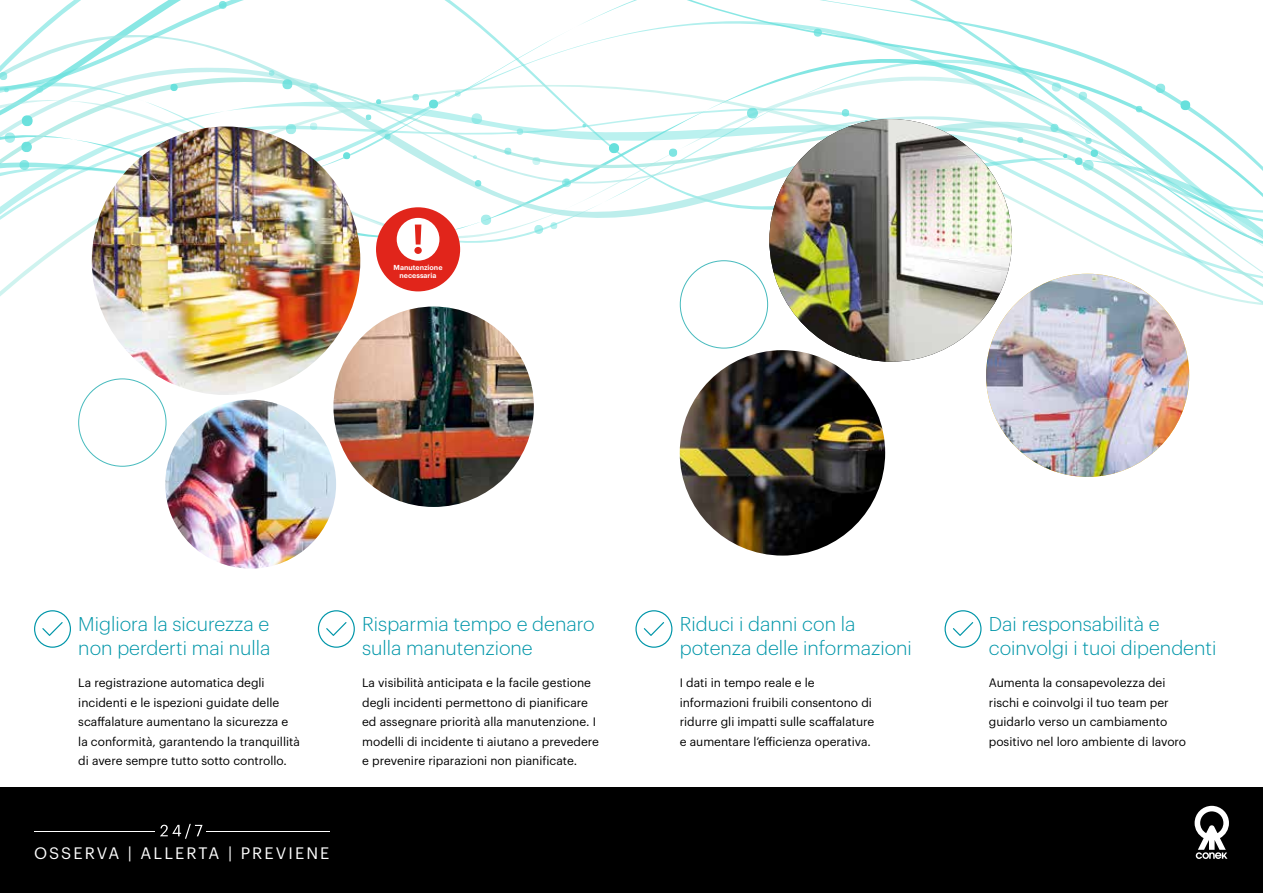
<style>
.page{position:relative;width:1263px;height:893px;background:#fff}
.page>*{position:absolute;margin:0;border:0;box-sizing:border-box;transform-origin:0 0}
.t1{font:300 19.5px/24px "Graphik";color:#0096a9}
.t2{font:16.2px "Graphik";letter-spacing:.13em;color:#fff}
.t3{font:12px/19.5px "Graphik";color:#000}
.t4{font:600 7.05px/8.6px "Graphik";color:#fff;text-align:center}
</style>
<div class="page">
<div style="left:0;top:787px;width:1263px;height:106px;background:#000"></div>
<svg style="left:1194px;top:806px;width:35px;height:53px"></svg>
<svg style="left:34px;top:610px;width:37px;height:38px"></svg>
<svg style="left:318px;top:610px;width:37px;height:38px"></svg>
<img style="left:680px;top:350px;width:205px;height:206px;border-radius:103px">
<svg style="left:0;top:0;width:1116px;height:66px"></svg>
<svg style="left:0;top:66px;width:1263px;height:316px"></svg>
<svg style="left:366px;top:114px;width:5px;height:6px"></svg>
<svg style="left:1075px;top:157px;width:8px;height:8px"></svg>
<svg style="left:1136px;top:106px;width:7px;height:7px"></svg>
<svg style="left:1078px;top:91px;width:9px;height:9px"></svg>
<svg style="left:534px;top:225px;width:9px;height:9px"></svg>
<svg style="left:550px;top:222px;width:7px;height:7px"></svg>
<svg style="left:1051px;top:82px;width:10px;height:10px"></svg>
<svg style="left:4px;top:132px;width:11px;height:11px"></svg>
<svg style="left:481px;top:214px;width:10px;height:11px"></svg>
<div style="left:841px;top:109px;width:8px;height:8px;background:#83e6e3;border-radius:50%"></div>
<svg style="left:582px;top:124px;width:4px;height:4px"></svg>
<svg style="left:310px;top:122px;width:8px;height:8px"></svg>
<svg style="left:286px;top:124px;width:10px;height:10px"></svg>
<svg style="left:504px;top:147px;width:8px;height:8px"></svg>
<div style="left:21px;top:141px;width:11px;height:11px;background:#71e2de;border-radius:50%"></div>
<div style="left:282px;top:79px;width:11px;height:10px;background:#7ce3e0;border-radius:50%"></div>
<svg style="left:532px;top:157px;width:8px;height:8px"></svg>
<svg style="left:471px;top:113px;width:11px;height:11px"></svg>
<svg style="left:517px;top:128px;width:6px;height:7px"></svg>
<svg style="left:36px;top:86px;width:7px;height:7px"></svg>
<svg style="left:813px;top:28px;width:9px;height:9px"></svg>
<svg style="left:1063px;top:154px;width:4px;height:4px"></svg>
<div style="left:609px;top:143px;width:10px;height:10px;background:#68e0dc;border-radius:50%"></div>
<div style="left:1090px;top:149px;width:8px;height:8px;background:#6be1dd;border-radius:50%"></div>
<svg style="left:269px;top:70px;width:6px;height:6px"></svg>
<div style="left:22px;top:115px;width:11px;height:11px;background:#6ae1dd;border-radius:50%"></div>
<svg style="left:309px;top:83px;width:10px;height:9px"></svg>
<svg style="left:562px;top:178px;width:9px;height:9px"></svg>
<svg style="left:1050px;top:124px;width:9px;height:8px"></svg>
<div style="left:475px;top:180px;width:6px;height:7px;background:#7ce3e0;border-radius:50%"></div>
<svg style="left:0;top:72px;width:7px;height:8px"></svg>
<div style="left:1085px;top:137px;width:7px;height:7px;background:#8ee7e4;border-radius:50%"></div>
<svg style="left:376px;top:99px;width:5px;height:5px"></svg>
<div style="left:412px;top:94px;width:7px;height:7px;background:#97e9e6;border-radius:50%"></div>
<svg style="left:19px;top:160px;width:10px;height:10px"></svg>
<svg style="left:455px;top:91px;width:6px;height:6px"></svg>
<svg style="left:1017px;top:137px;width:6px;height:6px"></svg>
<svg style="left:473px;top:155px;width:4px;height:4px"></svg>
<div style="left:170px;top:84px;width:8px;height:7px;background:#69e0dc;border-radius:50%"></div>
<svg style="left:1083px;top:160px;width:11px;height:11px"></svg>
<svg style="left:1156px;top:83px;width:9px;height:10px"></svg>
<svg style="left:219px;top:1px;width:8px;height:8px"></svg>
<svg style="left:4px;top:88px;width:5px;height:4px"></svg>
<svg style="left:1180px;top:100px;width:10px;height:10px"></svg>
<svg style="left:429px;top:99px;width:9px;height:10px"></svg>
<div style="left:343px;top:152px;width:7px;height:7px;background:#6be1dd;border-radius:50%"></div>
<svg style="left:384px;top:133px;width:7px;height:7px"></svg>
<div style="left:747px;top:108px;width:11px;height:11px;background:#84e6e3;border-radius:50%"></div>
<div style="left:669px;top:148px;width:8px;height:9px;background:#7fe5e2;border-radius:50%"></div>
<svg style="left:635px;top:610px;width:37px;height:38px"></svg>
<svg style="left:944px;top:610px;width:37px;height:38px"></svg>
<img style="left:92px;top:126px;width:268px;height:269px;border-radius:134px">
<img style="left:333px;top:307px;width:201px;height:200px;border-radius:100px">
<img style="left:986px;top:274px;width:203px;height:203px;border-radius:102px">
<img style="left:769px;top:119px;width:243px;height:243px;border-radius:121px">
<img style="left:165px;top:400px;width:171px;height:169px">
<div style="left:376px;top:207px;width:84px;height:84px;background:#e1251b;border-radius:50%"></div>
<div style="left:397px;top:218px;width:42px;height:43px;background:#fff;border-radius:50%"></div>
<svg style="left:414px;top:225px;width:8px;height:29px"></svg>
<svg style="left:160px;top:824px;width:42px;height:15px"></svg>
<hr style="left:206px;top:831px;width:124px;height:1px;background:#fff">
<hr style="left:34px;top:831px;width:121px;height:1px;background:#fff">
<p class="t4" style="left:394px;top:262px;width:50px">Manutenzione necessaria</p>
<h1 class="t1" style="left:78px;top:611px;width:194px">Migliora la sicurezza e non perderti mai nulla</h1>
<h1 class="t1" style="left:362px;top:611px;width:234px">Risparmia tempo e denaro sulla manutenzione</h1>
<p class="t3" style="left:78px;top:672px;width:223px">La registrazione automatica degli incidenti e le ispezioni guidate delle scaffalature aumentano la sicurezza e la conformità, garantendo la tranquillità di avere sempre tutto sotto controllo.</p>
<p class="t3" style="left:362px;top:672px;width:238px">La visibilità anticipata e la facile gestione degli incidenti permettono di pianificare ed assegnare priorità alla manutenzione. I modelli di incidente ti aiutano a prevedere e prevenire riparazioni non pianificate.</p>
<h2 class="t2" style="left:34px;top:841px;width:297px">OSSERVA | ALLERTA | PREVIENE</h2>
<h1 class="t1" style="left:680px;top:611px;width:234px">Riduci i danni con la potenza delle informazioni</h1>
<p class="t3" style="left:680px;top:672px;width:196px">I dati in tempo reale e le informazioni fruibili consentono di ridurre gli impatti sulle scaffalature e aumentare l’efficienza operativa.</p>
<h1 class="t1" style="left:989px;top:611px;width:229px">Dai responsabilità e coinvolgi i tuoi dipendenti</h1>
<p class="t3" style="left:989px;top:672px;width:199px">Aumenta la consapevolezza dei rischi e coinvolgi il tuo team per guidarlo verso un cambiamento positivo nel loro ambiente di lavoro</p>
</div>
